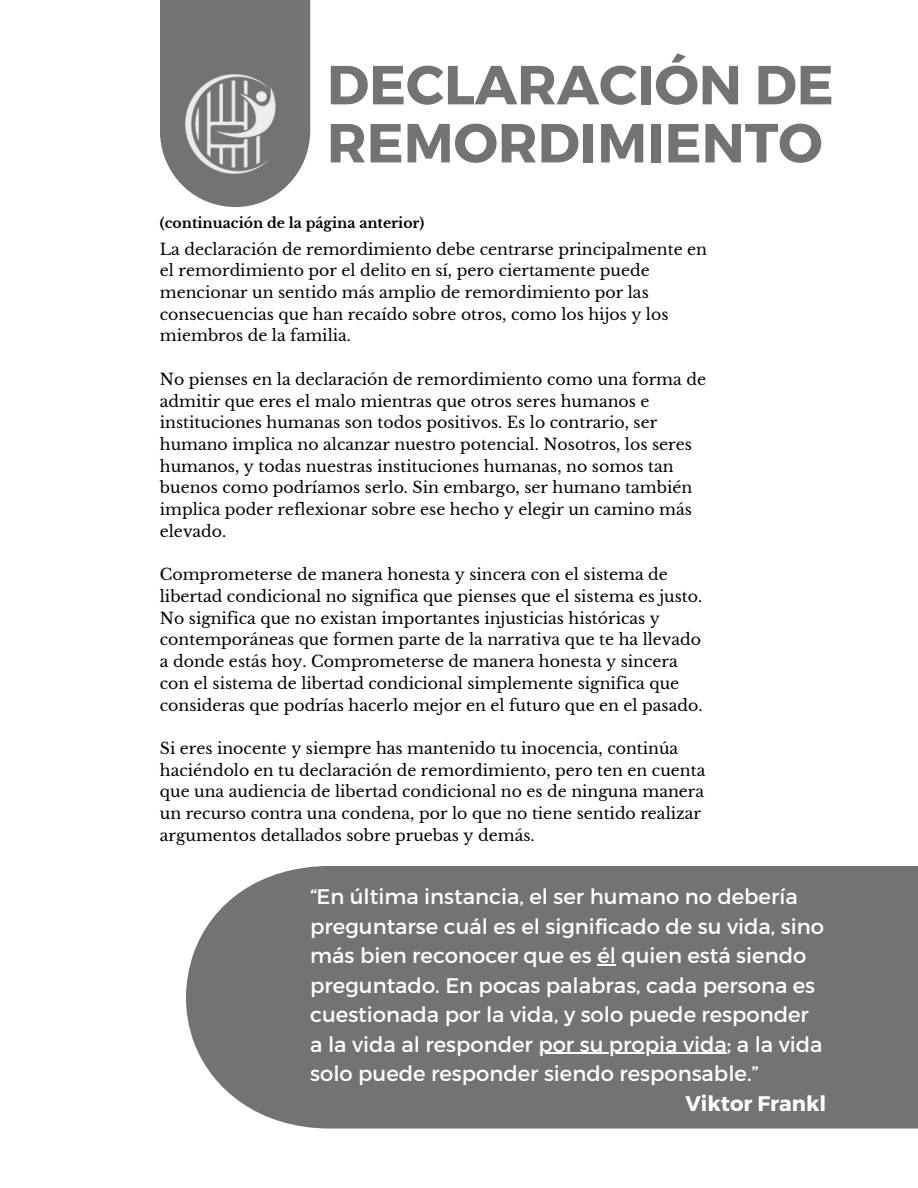
<style>
.page{position:relative;width:918px;height:1188px;background:#fff}
.page>*{position:absolute;margin:0;border:0;box-sizing:border-box;transform-origin:0 0}
.t1{font:700 54.9px/58.1px "Montserrat";color:#737373}
.t2{font:21.15px/29.5px "Montserrat";color:#fff}
.t3{font:700 21.15px "Montserrat";color:#fff}
.t4{font:15.75px/21.8px "Libre Baskerville";color:#000}
.t5{font:700 14.1px "Libre Baskerville";color:#000}
</style>
<div class="page">
<svg style="left:160px;top:0;width:150px;height:207px;background:#838383"></svg>
<img style="left:186px;top:74px;width:99px;height:99px">
<div style="left:186px;top:866px;width:732px;height:263px;background:#737373"></div>
<svg style="left:597px;top:964px;width:19px;height:1px"></svg>
<hr style="left:538px;top:1053px;width:189px;height:1px;background:#fff">
<p class="t1" style="left:327px;top:53px;width:508px">DECLARACIÓN DE<br>REMORDIMIENTO</p>
<p class="t5" style="left:160px;top:215px;width:266px">(continuación de la página anterior)</p>
<p class="t4" style="left:160px;top:238px;width:549px">La declaración de remordimiento debe centrarse principalmente en el remordimiento por el delito en sí, pero ciertamente puede mencionar un sentido más amplio de remordimiento por las consecuencias que han recaído sobre otros, como los hijos y los miembros de la familia.</p>
<p class="t4" style="left:160px;top:368px;width:548px">No pienses en la declaración de remordimiento como una forma de admitir que eres el malo mientras que otros seres humanos e instituciones humanas son todos positivos. Es lo contrario, ser humano implica no alcanzar nuestro potencial. Nosotros, los seres humanos, y todas nuestras instituciones humanas, no somos tan buenos como podríamos serlo. Sin embargo, ser humano también implica poder reflexionar sobre ese hecho y elegir un camino más elevado.</p>
<p class="t4" style="left:160px;top:564px;width:544px">Comprometerse de manera honesta y sincera con el sistema de libertad condicional no significa que pienses que el sistema es justo.<br>No significa que no existan importantes injusticias históricas y contemporáneas que formen parte de la narrativa que te ha llevado a donde estás hoy. Comprometerse de manera honesta y sincera con el sistema de libertad condicional simplemente significa que consideras que podrías hacerlo mejor en el futuro que en el pasado.</p>
<p class="t4" style="left:160px;top:738px;width:547px">Si eres inocente y siempre has mantenido tu inocencia, continúa haciéndolo en tu declaración de remordimiento, pero ten en cuenta que una audiencia de libertad condicional no es de ninguna manera un recurso contra una condena, por lo que no tiene sentido realizar argumentos detallados sobre pruebas y demás.</p>
<p class="t2" style="left:310px;top:881px;width:515px">“En última instancia, el ser humano no debería preguntarse cuál es el significado de su vida, sino más bien reconocer que es él quien está siendo preguntado. En pocas palabras, cada persona es cuestionada por la vida, y solo puede responder a la vida al responder por su propia vida; a la vida solo puede responder siendo responsable.”</p>
<p class="t3" style="left:686px;top:1089px;width:142px">Viktor Frankl</p>
</div>
